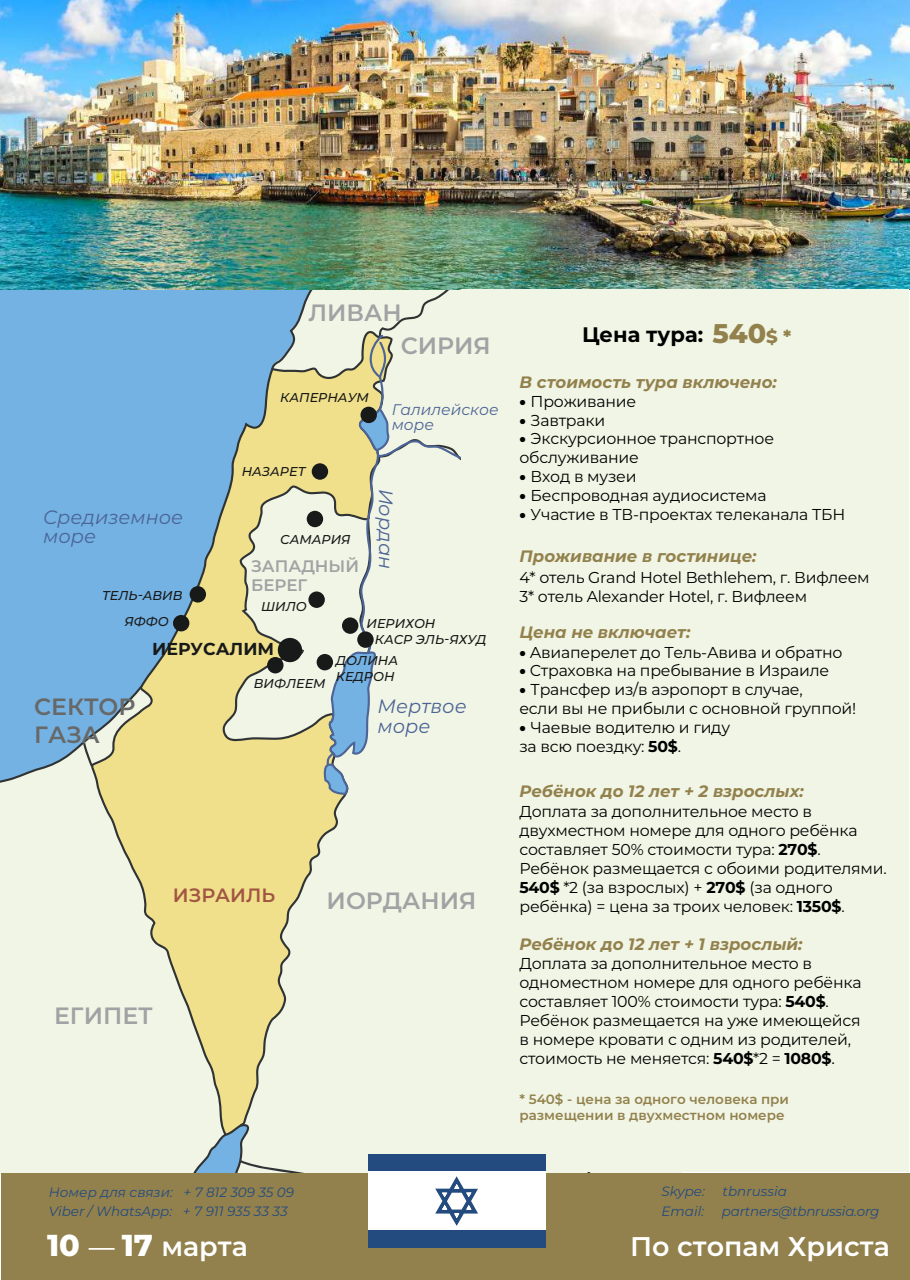
<style>
.page{position:relative;width:910px;height:1280px;background:#fff}
.page>*{position:absolute;margin:0;border:0;box-sizing:border-box;transform-origin:0 0}
.t1{font:600 27px "Montserrat";color:#fff}
.t2{font:600 23.55px "Montserrat";color:#a0a2a4}
.t3{font:600 23.55px/28.3px "Montserrat";color:#676868}
.t4{font:700 21px "Montserrat";color:#000}
.t5{font:italic 19.35px/19.4px "Montserrat";color:#4c6496}
.t6{font:600 19.35px "Montserrat";color:#a15643}
.t7{font:700 17.25px "Montserrat";color:#181919}
.t8{font:600 16.65px/20px "Montserrat";color:#a0a2a4}
.t9{font:italic 700 16.5px "Montserrat";color:#92814c}
.t10{font:15.75px/18.9px "Montserrat";letter-spacing:-.015em;color:#000}
.t11{font:italic 15.45px/15.5px "Montserrat";color:#4c6496}
.t12{font:italic 13.5px/19.5px "Montserrat";color:#244b80}
.t13{font:600 13.5px/16.2px "Montserrat";color:#92814c}
.t14{font:italic 13.5px "Montserrat";letter-spacing:-.02em;color:#244b80}
.t15{font:italic 500 12.75px/15.5px "Montserrat";color:#181919}
.s1{font-weight:800;font-size:27px;color:#92814c}
.s2{font-weight:800;font-size:18px;color:#92814c}
.s3{font-weight:900}
.s4{font-weight:700}
.s5{font-size:16.5px}
.s6{font-weight:800;font-size:30.3px}
.s7{font-weight:500;font-size:25.95px}
</style>
<div class="page">
<div style="left:0;top:289px;width:682px;height:885px;background:#f1f5e5"></div>
<div style="left:0;top:289px;width:271px;height:397px;background:#74b2e4"></div>
<svg style="left:91px;top:331px;width:255px;height:793px"></svg>
<svg style="left:0;top:686px;width:142px;height:119px"></svg>
<svg style="left:193px;top:1124px;width:111px;height:49px"></svg>
<svg style="left:271px;top:289px;width:42px;height:80px"></svg>
<svg style="left:323px;top:289px;width:138px;height:506px"></svg>
<div style="left:190px;top:586px;width:16px;height:16px;background:#181919;border-radius:50%"></div>
<div style="left:360px;top:407px;width:17px;height:16px;background:#181919;border-radius:50%"></div>
<div style="left:312px;top:463px;width:16px;height:17px;background:#181919;border-radius:50%"></div>
<div style="left:278px;top:638px;width:24px;height:24px;background:#181919;border-radius:50%"></div>
<div style="left:267px;top:657px;width:16px;height:16px;background:#181919;border-radius:50%"></div>
<div style="left:308px;top:591px;width:17px;height:17px;background:#181919;border-radius:50%"></div>
<div style="left:307px;top:511px;width:16px;height:16px;background:#181919;border-radius:50%"></div>
<div style="left:317px;top:654px;width:16px;height:16px;background:#181919;border-radius:50%"></div>
<div style="left:342px;top:617px;width:17px;height:17px;background:#181919;border-radius:50%"></div>
<div style="left:357px;top:631px;width:17px;height:17px;background:#181919;border-radius:50%"></div>
<div style="left:173px;top:615px;width:17px;height:17px;background:#181919;border-radius:50%"></div>
<img style="left:0;top:0;width:910px;height:289px">
<div style="left:461px;top:289px;width:447px;height:883px;background:#f1f5e5"></div>
<div style="left:1px;top:1173px;width:909px;height:107px;background:#92814c"></div>
<div style="left:368px;top:1154px;width:177px;height:93px;background:#244b80"></div>
<div style="left:368px;top:1172px;width:178px;height:58px;background:#fff"></div>
<svg style="left:435px;top:1176px;width:43px;height:50px"></svg>
<h2 class="t2" style="left:308px;top:296px;width:95px">ЛИВАН</h2>
<p class="t5" style="left:43px;top:506px;width:142px">Средиземное море</p>
<p class="t15" style="left:102px;top:587px;width:82px">ТЕЛЬ-АВИВ</p>
<p class="t15" style="left:280px;top:390px;width:90px">КАПЕРНАУМ</p>
<p class="t15" style="left:242px;top:463px;width:65px">НАЗАРЕТ</p>
<h2 class="t2" style="left:401px;top:328px;width:91px">СИРИЯ</h2>
<p class="t11" style="left:392px;top:401px;width:108px">Галилейское море</p>
<p class="t15" style="left:280px;top:531px;width:72px">САМАРИЯ</p>
<p class="t8" style="left:251px;top:555px;width:109px">ЗАПАДНЫЙ<br>БЕРЕГ</p>
<p class="t15" style="left:261px;top:598px;width:47px">ШИЛО</p>
<p class="t5" style="left:396px;top:488px;width:82px;rotate:90deg">Иордан</p>
<p class="t15" style="left:124px;top:613px;width:46px">ЯФФО</p>
<p class="t15" style="left:367px;top:615px;width:70px">ИЕРИХОН</p>
<h2 class="t3" style="left:34px;top:691px;width:103px">СЕКТОР<br>ГАЗА</h2>
<p class="t7" style="left:152px;top:636px;width:123px">ИЕРУСАЛИМ</p>
<p class="t15" style="left:254px;top:675px;width:73px">ВИФЛЕЕМ</p>
<p class="t15" style="left:375px;top:631px;width:113px">КАСР ЭЛЬ-ЯХУД</p>
<p class="t15" style="left:336px;top:652px;width:64px">ДОЛИНА<br>КЕДРОН</p>
<p class="t5" style="left:378px;top:696px;width:91px">Мертвое море</p>
<p class="t6" style="left:173px;top:881px;width:104px">ИЗРАИЛЬ</p>
<h2 class="t2" style="left:327px;top:884px;width:151px">ИОРДАНИЯ</h2>
<h2 class="t2" style="left:54px;top:999px;width:100px">ЕГИПЕТ</h2>
<h3 class="t4" style="left:582px;top:319px;width:211px">Цена тура: <span class="s1">540</span><span class="s2">$ *</span></h3>
<p class="t9" style="left:519px;top:370px;width:259px">В стоимость тура включено:</p>
<p class="t10" style="left:519px;top:391px;width:118px"><span class="s3">•</span> Проживание</p>
<p class="t10" style="left:519px;top:410px;width:87px"><span class="s3">•</span> Завтраки</p>
<p class="t10" style="left:519px;top:429px;width:256px"><span class="s3">•</span> Экскурсионное транспортное обслуживание</p>
<p class="t10" style="left:519px;top:467px;width:119px"><span class="s3">•</span> Вход в музеи</p>
<p class="t10" style="left:519px;top:486px;width:249px"><span class="s3">•</span> Беспроводная аудиосистема</p>
<p class="t10" style="left:519px;top:504px;width:327px"><span class="s3">•</span> Участие в ТВ-проектах телеканала ТБН</p>
<p class="t9" style="left:519px;top:544px;width:239px">Проживание в гостинице:</p>
<p class="t10" style="left:519px;top:567px;width:352px">4* отель Grand Hotel Bethlehem, г. Вифлеем<br>3* отель Alexander Hotel, г. Вифлеем</p>
<p class="t9" style="left:519px;top:620px;width:172px">Цена не включает:</p>
<p class="t10" style="left:519px;top:642px;width:325px"><span class="s3">•</span> Авиаперелет до Тель-Авива и обратно</p>
<p class="t10" style="left:519px;top:661px;width:311px"><span class="s3">•</span> Страховка на пребывание в Израиле</p>
<p class="t10" style="left:519px;top:680px;width:338px"><span class="s3">•</span> Трансфер из/в аэропорт в случае,<br>если вы не прибыли с основной группой!</p>
<p class="t10" style="left:519px;top:717px;width:212px"><span class="s3">•</span> Чаевые водителю и гиду за всю поездку: <span class="s4">50$</span>.</p>
<p class="t9" style="left:519px;top:779px;width:286px">Ребёнок до 12 лет + 2 взрослых:</p>
<p class="t10" style="left:519px;top:802px;width:369px">Доплата за дополнительное место в двухместном номере для одного ребёнка составляет 50% стоимости тура: <span class="s4">270$</span>.<br>Ребёнок размещается с обоими родителями.<br><span class="s4">540$</span> *2 (за взрослых) + <span class="s4">270$</span> (за одного ребёнка) = цена за троих человек: <span class="s4">1350$</span>.</p>
<p class="t9" style="left:519px;top:932px;width:285px">Ребёнок до 12 лет + 1 взрослый:</p>
<p class="t10" style="left:519px;top:953px;width:344px">Доплата за дополнительное место в одноместном номере для одного ребёнка составляет 100% стоимости тура: <span class="s4">540$</span>.<br>Ребёнок размещается на уже имеющейся в номере кровати с одним из родителей, стоимость не меняется: <span class="s4">540$</span>*2 = <span class="s4">1080$</span><span class="s5">.</span></p>
<p class="t13" style="left:519px;top:1090px;width:271px">* 540$ - цена за одного человека при размещении в двухместном номере</p>
<p class="t12" style="left:49px;top:1182px;width:247px">Номер для связи: + 7 812 309 35 09<br>Viber / WhatsApp: + 7 911 935 33 33</p>
<p class="t12" style="left:662px;top:1181px;width:45px">Skype:</p>
<p class="t12" style="left:723px;top:1181px;width:66px">tbnrussia</p>
<p class="t12" style="left:662px;top:1200px;width:44px">Email:</p>
<p class="t14" style="left:722px;top:1201px;width:159px">partners@tbnrussia.org</p>
<h1 class="t1" style="left:47px;top:1228px;width:202px"><span class="s6">10</span> <span class="s7">—</span> <span class="s6">17</span> марта</h1>
<h1 class="t1" style="left:630px;top:1228px;width:261px">По стопам Христа</h1>
</div>
